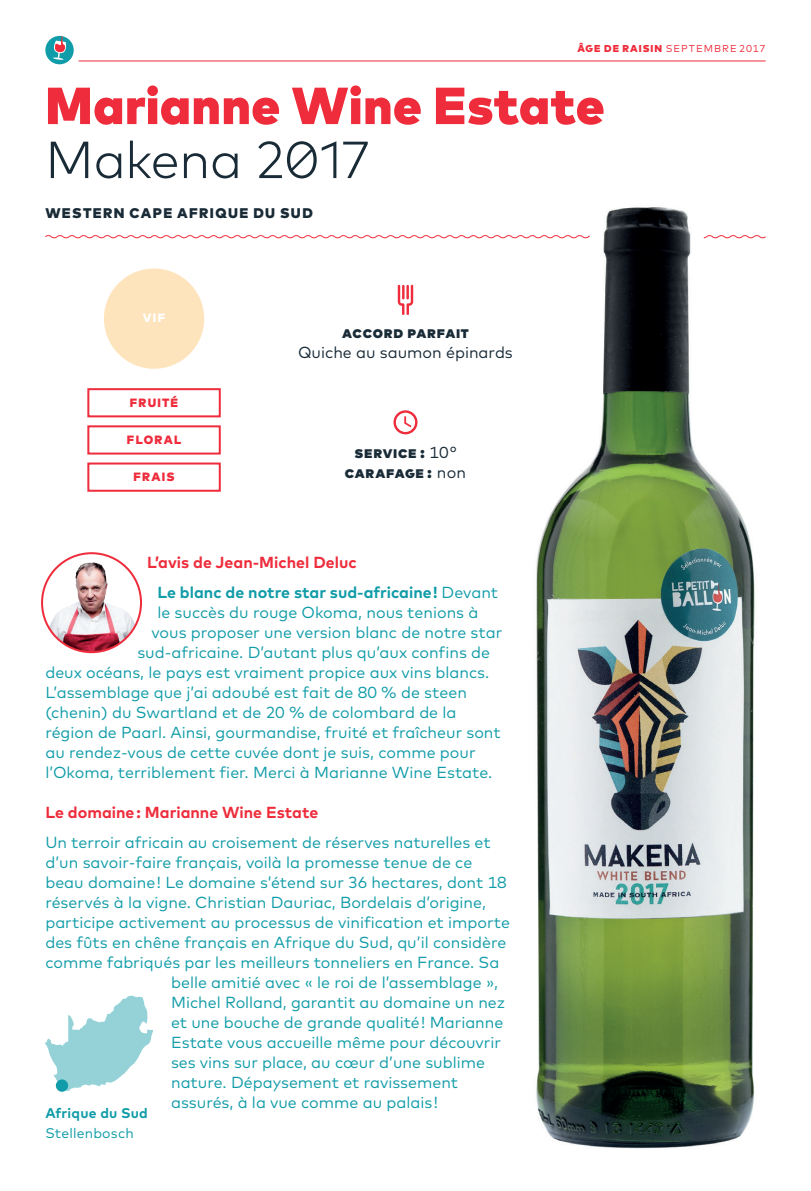
<style>
.page{position:relative;width:811px;height:1191px;background:#fff}
.page>*{position:absolute;margin:0;border:0;box-sizing:border-box;transform-origin:0 0}
.t1{font:900 52px "Mark Pro";letter-spacing:.01em;color:#ee2c3b}
.t2{font:300 52px "Mark Pro";letter-spacing:-.015em;color:#192b37}
.t3{font:16px "Mark Pro";color:#109ca8}
.t4{font:700 16px "Mark Pro";color:#ee2c3b}
.t5{font:700 16px "Mark Pro";color:#109ca8}
.t6{font:900 16px/20px "Mark Pro";letter-spacing:.045em;color:#192b37;text-align:center}
.t7{font:16px "Mark Pro";color:#192b37}
.t8{font:900 14px "Mark Pro";letter-spacing:.095em;color:#192b37}
.t9{font:700 14px "Mark Pro";letter-spacing:.01em;color:#109ca8}
.t10{font:14px "Mark Pro";letter-spacing:.015em;color:#109ca8}
.t11{font:900 12px "Mark Pro";letter-spacing:.1em;color:#ee2c3b}
.t12{font:900 12px "Mark Pro";color:#fff}
.t13{font:10px "Mark Pro";letter-spacing:.105em;color:#ee2c3b}
.s1{font-weight:900}
.s2{font-weight:400}
</style>
<div class="page">
<hr style="left:79px;top:61px;width:686px;height:1px;background:#ee2c3b">
<svg style="left:45px;top:36px;width:29px;height:28px"></svg>
<svg style="left:45px;top:235px;width:461px;height:4px"></svg>
<div style="left:87px;top:388px;width:134px;height:29px;border:2px solid #ee2c3b"></div>
<div style="left:87px;top:425px;width:134px;height:29px;border:2px solid #ee2c3b"></div>
<div style="left:87px;top:462px;width:134px;height:30px;border:2px solid #ee2c3b"></div>
<svg style="left:393px;top:410px;width:24px;height:24px"></svg>
<svg style="left:42px;top:553px;width:99px;height:99px"></svg>
<img style="left:46px;top:562px;width:93px;height:90px">
<div style="left:41px;top:552px;width:101px;height:101px;border:2px solid #ee2c3b;border-radius:50%"></div>
<img style="left:506px;top:207px;width:260px;height:942px">
<svg style="left:398px;top:285px;width:15px;height:30px"></svg>
<div style="left:104px;top:268px;width:100px;height:101px;background:#fee4bd;border-radius:50%"></div>
<svg style="left:45px;top:995px;width:108px;height:96px"></svg>
<div style="left:56px;top:1079px;width:12px;height:12px;background:#109ca8;border-radius:50%"></div>
<p class="t13" style="left:577px;top:41px;width:190px"><span class="s1">ÂGE DE RAISIN</span> SEPTEMBRE 2017</p>
<h1 class="t1" style="left:45px;top:65px;width:561px">Marianne Wine Estate</h1>
<h1 class="t2" style="left:45px;top:121px;width:326px">Makena 2017</h1>
<p class="t8" style="left:45px;top:202px;width:269px">WESTERN CAPE AFRIQUE DU SUD</p>
<p class="t12" style="left:143px;top:309px;width:24px">VIF</p>
<p class="t11" style="left:130px;top:393px;width:50px">FRUITÉ</p>
<p class="t11" style="left:127px;top:430px;width:56px">FLORAL</p>
<p class="t11" style="left:133px;top:467px;width:43px">FRAIS</p>
<p class="t6" style="left:342px;top:321px;width:128px">accord parfait</p>
<p class="t7" style="left:298px;top:340px;width:216px">Quiche au saumon épinards</p>
<p class="t6" style="left:345px;top:441px;width:123px">service : <span class="s2">10 ° </span>carafage : <span class="s2">non</span></p>
<p class="t4" style="left:147px;top:550px;width:211px">L’avis de Jean-Michel Deluc</p>
<p class="t5" style="left:157px;top:580px;width:342px">Le blanc de notre star sud-africaine ! <span class="s2">Devant</span></p>
<p class="t3" style="left:157px;top:600px;width:322px">le succès du rouge Okoma, nous tenions à</p>
<p class="t3" style="left:151px;top:620px;width:352px">vous proposer une version blanc de notre star</p>
<p class="t3" style="left:137px;top:640px;width:354px">sud-africaine. D’autant plus qu’aux confins de</p>
<p class="t3" style="left:45px;top:660px;width:445px">deux océans, le pays est vraiment propice aux vins blancs.</p>
<p class="t3" style="left:45px;top:680px;width:423px">L’assemblage que j’ai adoubé est fait de 80 % de steen</p>
<p class="t3" style="left:45px;top:700px;width:413px">(chenin) du Swartland et de 20 % de colombard de la</p>
<p class="t3" style="left:45px;top:720px;width:457px">région de Paarl. Ainsi, gourmandise, fruité et fraîcheur sont</p>
<p class="t3" style="left:45px;top:740px;width:432px">au rendez-vous de cette cuvée dont je suis, comme pour</p>
<p class="t3" style="left:45px;top:760px;width:448px">l’Okoma, terriblement fier. Merci à Marianne Wine Estate.</p>
<p class="t4" style="left:45px;top:800px;width:274px">Le domaine : Marianne Wine Estate</p>
<p class="t3" style="left:45px;top:830px;width:447px">Un terroir africain au croisement de réserves naturelles et</p>
<p class="t3" style="left:45px;top:850px;width:428px">d’un savoir-faire français, voilà la promesse tenue de ce</p>
<p class="t3" style="left:45px;top:870px;width:463px">beau domaine ! Le domaine s’étend sur 36 hectares, dont 18</p>
<p class="t3" style="left:45px;top:890px;width:442px">réservés à la vigne. Christian Dauriac, Bordelais d’origine,</p>
<p class="t3" style="left:45px;top:910px;width:466px">participe activement au processus de vinification et importe</p>
<p class="t3" style="left:45px;top:930px;width:462px">des fûts en chêne français en Afrique du Sud, qu’il considère</p>
<p class="t3" style="left:45px;top:950px;width:455px">comme fabriqués par les meilleurs tonneliers en France. Sa</p>
<p class="t3" style="left:171px;top:970px;width:328px">belle amitié avec « le roi de l’assemblage »,</p>
<p class="t3" style="left:171px;top:990px;width:336px">Michel Rolland, garantit au domaine un nez</p>
<p class="t3" style="left:171px;top:1010px;width:334px">et une bouche de grande qualité ! Marianne</p>
<p class="t3" style="left:171px;top:1030px;width:332px">Estate vous accueille même pour découvrir</p>
<p class="t3" style="left:171px;top:1050px;width:315px">ses vins sur place, au cœur d’une sublime</p>
<p class="t3" style="left:171px;top:1070px;width:289px">nature. Dépaysement et ravissement</p>
<p class="t3" style="left:171px;top:1090px;width:268px">assurés, à la vue comme au palais !</p>
<p class="t9" style="left:45px;top:1102px;width:104px">Afrique du Sud</p>
<p class="t10" style="left:45px;top:1123px;width:90px">Stellenbosch</p>
</div>
